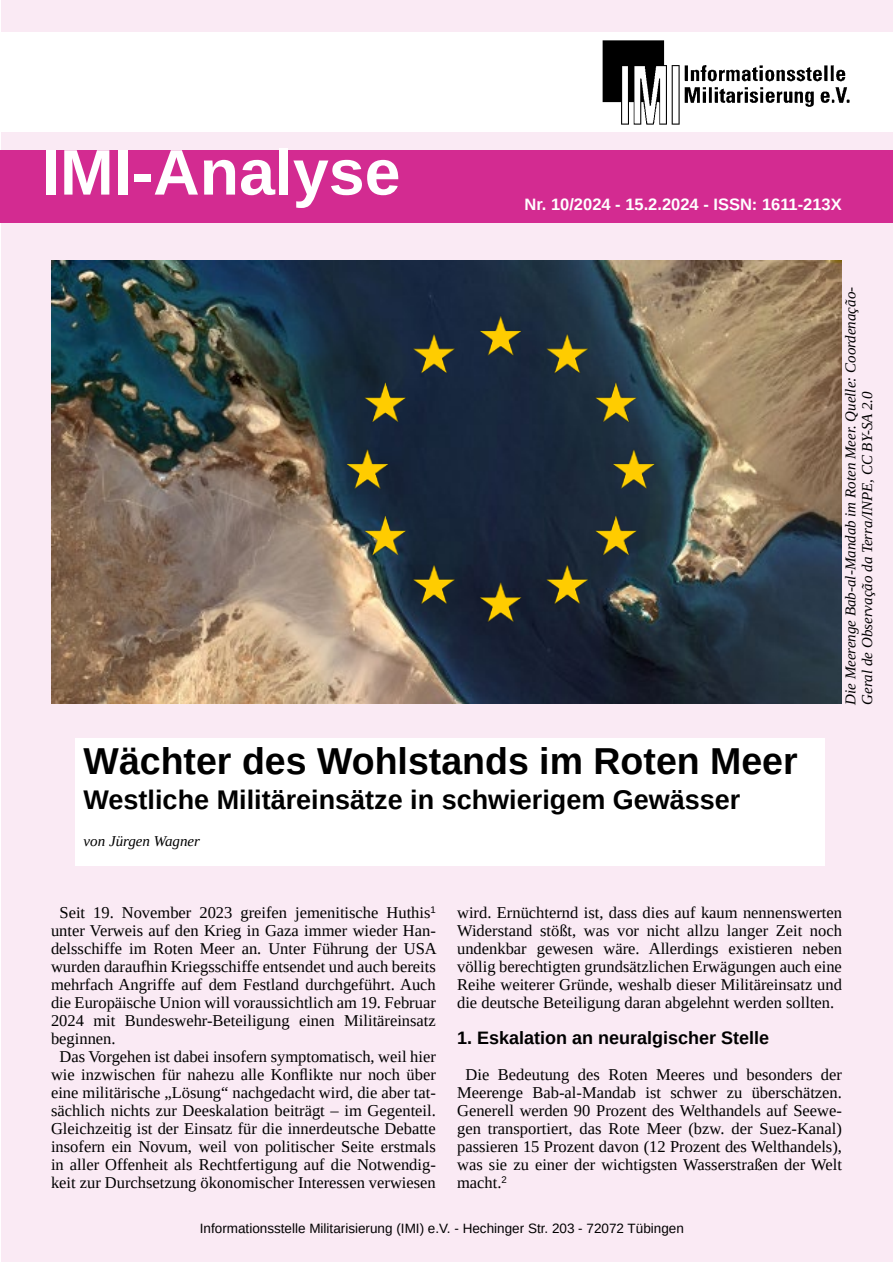
<style>
.page{position:relative;width:893px;height:1263px;background:#fff}
.page>*{position:absolute;margin:0;border:0;box-sizing:border-box;transform-origin:0 0}
.t1{font:700 64.5px "Liberation Sans";color:#fff}
.t2{font:700 37.5px "Liberation Sans";color:#000}
.t3{font:700 27px "Liberation Sans";color:#000}
.t4{font:700 18px "Liberation Sans";color:#000}
.t5{font:16.5px/18px "Liberation Serif";color:#000;text-align:justify}
.t6{font:700 16.5px "Liberation Sans";color:#fff}
.t7{font:italic 15px/16.5px "Liberation Serif";color:#000}
.t8{font:13.5px "Liberation Sans";color:#000}
</style>
<div class="page">
<div style="left:1px;top:1px;width:891px;height:1261px;background:#faeaf4"></div>
<img style="left:51px;top:260px;width:791px;height:444px">
<img style="left:335px;top:305px;width:331px;height:331px">
<div style="left:0;top:32px;width:893px;height:100px;background:#fff"></div>
<div style="left:0;top:150px;width:893px;height:73px;background:#d32b91"></div>
<img style="left:602px;top:40px;width:248px;height:85px">
<div style="left:75px;top:738px;width:750px;height:127px;background:#fff"></div>
<h1 class="t1" style="left:42px;top:128px;width:360px">IMI-Analyse</h1>
<p class="t6" style="left:524px;top:193px;width:319px">Nr. 10/2024 - 15.2.2024 - ISSN: 1611-213X</p>
<p class="t7" style="left:842px;top:705px;width:419px;rotate:-90deg">Die Meerenge Bab-al-Mandab im Roten Meer. Quelle: Coordenação-<br>Geral de Observação da Terra/INPE, CC BY-SA 2.0</p>
<h2 class="t2" style="left:84px;top:735px;width:716px">Wächter des Wohlstands im Roten Meer</h2>
<h3 class="t3" style="left:84px;top:781px;width:658px">Westliche Militäreinsätze in schwierigem Gewässer</h3>
<p class="t7" style="left:84px;top:833px;width:118px">von Jürgen Wagner</p>
<p class="t5" style="left:60px;top:903px;width:378px">Seit 19. November 2023 greifen jemenitische Huthis<sup>1</sup></p>
<p class="t5" style="left:51px;top:921px;width:386px">unter Verweis auf den Krieg in Gaza immer wieder Han-</p>
<p class="t5" style="left:51px;top:939px;width:387px">delsschiffe im Roten Meer an. Unter Führung der USA</p>
<p class="t5" style="left:51px;top:957px;width:386px">wurden daraufhin Kriegsschiffe entsendet und auch bereits</p>
<p class="t5" style="left:51px;top:975px;width:386px">mehrfach Angriffe auf dem Festland durchgeführt. Auch</p>
<p class="t5" style="left:51px;top:993px;width:386px">die Europäische Union will voraussichtlich am 19. Februar</p>
<p class="t5" style="left:51px;top:1011px;width:386px">2024 mit Bundeswehr-Beteiligung einen Militäreinsatz</p>
<p class="t5" style="left:51px;top:1029px;width:66px">beginnen.</p>
<p class="t5" style="left:60px;top:1047px;width:378px">Das Vorgehen ist dabei insofern symptomatisch, weil hier</p>
<p class="t5" style="left:51px;top:1065px;width:386px">wie inzwischen für nahezu alle Konflikte nur noch über</p>
<p class="t5" style="left:51px;top:1083px;width:386px">eine militärische „Lösung“ nachgedacht wird, die aber tat-</p>
<p class="t5" style="left:51px;top:1101px;width:386px">sächlich nichts zur Deeskalation beiträgt – im Gegenteil.</p>
<p class="t5" style="left:51px;top:1119px;width:386px">Gleichzeitig ist der Einsatz für die innerdeutsche Debatte</p>
<p class="t5" style="left:51px;top:1137px;width:386px">insofern ein Novum, weil von politischer Seite erstmals</p>
<p class="t5" style="left:51px;top:1155px;width:386px">in aller Offenheit als Rechtfertigung auf die Notwendig-</p>
<p class="t5" style="left:51px;top:1173px;width:386px">keit zur Durchsetzung ökonomischer Interessen verwiesen</p>
<p class="t5" style="left:457px;top:903px;width:386px">wird. Ernüchternd ist, dass dies auf kaum nennenswerten Widerstand stößt, was vor nicht allzu langer Zeit noch undenkbar gewesen wäre. Allerdings existieren neben völlig berechtigten grundsätzlichen Erwägungen auch eine Reihe weiterer Gründe, weshalb dieser Militäreinsatz und die deutsche Beteiligung daran abgelehnt werden sollten.</p>
<p class="t4" style="left:457px;top:1025px;width:314px">1. Eskalation an neuralgischer Stelle</p>
<p class="t5" style="left:457px;top:1065px;width:386px;text-indent:8px">Die Bedeutung des Roten Meeres und besonders der Meerenge Bab-al-Mandab ist schwer zu überschätzen.<br>Generell werden 90 Prozent des Welthandels auf Seewe&shy;gen transportiert, das Rote Meer (bzw. der Suez-Kanal) passieren 15 Prozent davon (12 Prozent des Welthandels), was sie zu einer der wichtigsten Wasserstraßen der Welt macht.<sup>2</sup></p>
<p class="t8" style="left:200px;top:1220px;width:485px">Informationsstelle Militarisierung (IMI) e.V. - Hechinger Str. 203 - 72072 Tübingen</p>
</div>
